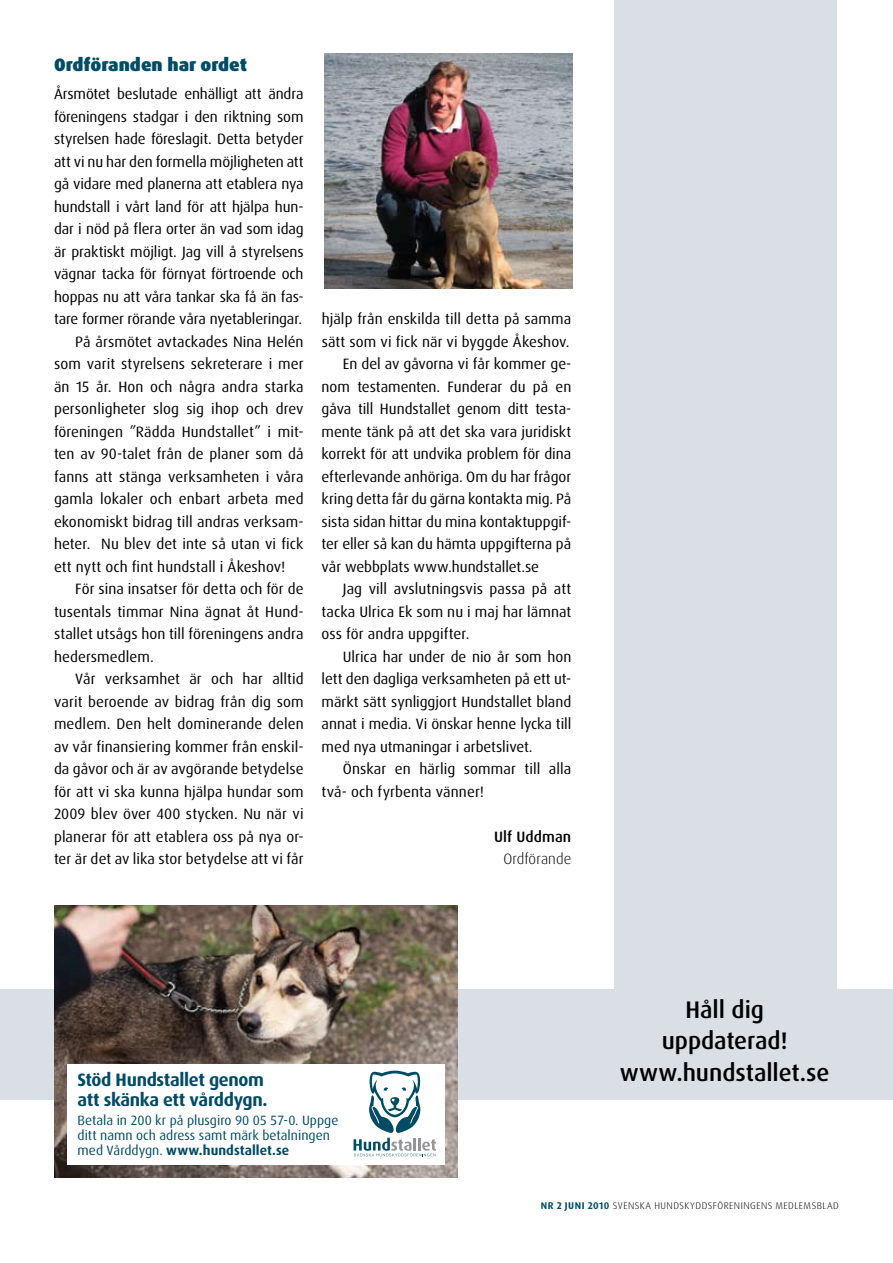
<style>
.page{position:relative;width:893px;height:1263px;background:#fff}
.page>*{position:absolute;margin:0;border:0;box-sizing:border-box;transform-origin:0 0}
.t1{font:500 24px/31.5px "Dax Pro";letter-spacing:-.005em;color:#000;text-align:center}
.t2{font:700 18px/20px "Dax";letter-spacing:-.02em;color:#004b66}
.t3{font:900 18px "Dax Pro";color:#004b66}
.t4{font:15px "Dax Pro";color:#000}
.t5{font:300 15px "Dax Pro";letter-spacing:.005em;color:#000}
.t6{font:500 15px "Dax Pro";letter-spacing:.01em;color:#000}
.t7{font:13.5px/15px "Dax";color:#004b66}
.t8{font:300 9.75px "Dax Pro";letter-spacing:.05em;color:#000}
.s1{font-weight:700}
.s2{font-weight:700;color:#004b66}
</style>
<div class="page">
<div style="left:0;top:989px;width:893px;height:110px;background:#d9dfe5"></div>
<img style="left:324px;top:53px;width:248px;height:235px">
<img style="left:54px;top:905px;width:404px;height:273px">
<div style="left:67px;top:1064px;width:378px;height:100px;background:#fff"></div>
<svg style="left:354px;top:1070px;width:82px;height:86px"></svg>
<div style="left:614px;top:0;width:223px;height:1099px;background:#d9dfe5"></div>
<p class="t3" style="left:54px;top:53px;width:195px">Ordföranden har ordet</p>
<p class="t4" style="left:54px;top:84px;width:251px">Årsmötet beslutade enhälligt att ändra</p>
<p class="t4" style="left:54px;top:107px;width:251px">föreningens stadgar i den riktning som</p>
<p class="t4" style="left:54px;top:129px;width:251px">styrelsen hade föreslagit. Detta betyder</p>
<p class="t4" style="left:54px;top:152px;width:251px">att vi nu har den formella möjligheten att</p>
<p class="t4" style="left:54px;top:174px;width:251px">gå vidare med planerna att etablera nya</p>
<p class="t4" style="left:54px;top:197px;width:251px">hundstall i vårt land för att hjälpa hun-</p>
<p class="t4" style="left:54px;top:219px;width:251px">dar i nöd på flera orter än vad som idag</p>
<p class="t4" style="left:54px;top:242px;width:251px">är praktiskt möjligt. Jag vill å styrelsens</p>
<p class="t4" style="left:54px;top:264px;width:251px">vägnar tacka för förnyat förtroende och</p>
<p class="t4" style="left:54px;top:287px;width:251px">hoppas nu att våra tankar ska få än fas-</p>
<p class="t4" style="left:54px;top:309px;width:250px">tare former rörande våra nyetableringar.</p>
<p class="t4" style="left:75px;top:332px;width:230px">På årsmötet avtackades Nina Helén</p>
<p class="t4" style="left:54px;top:354px;width:251px">som varit styrelsens sekreterare i mer</p>
<p class="t4" style="left:54px;top:377px;width:251px">än 15 år. Hon och några andra starka</p>
<p class="t4" style="left:54px;top:399px;width:251px">personligheter slog sig ihop och drev</p>
<p class="t4" style="left:54px;top:422px;width:251px">föreningen ”Rädda Hundstallet” i mit-</p>
<p class="t4" style="left:54px;top:444px;width:251px">ten av 90-talet från de planer som då</p>
<p class="t4" style="left:54px;top:467px;width:251px">fanns att stänga verksamheten i våra</p>
<p class="t4" style="left:54px;top:489px;width:251px">gamla lokaler och enbart arbeta med</p>
<p class="t4" style="left:54px;top:512px;width:251px">ekonomiskt bidrag till andras verksam-</p>
<p class="t4" style="left:54px;top:534px;width:251px">heter. Nu blev det inte så utan vi fick</p>
<p class="t4" style="left:54px;top:557px;width:233px">ett nytt och fint hundstall i Åkeshov!</p>
<p class="t4" style="left:75px;top:579px;width:230px">För sina insatser för detta och för de</p>
<p class="t4" style="left:54px;top:602px;width:251px">tusentals timmar Nina ägnat åt Hund-</p>
<p class="t4" style="left:54px;top:624px;width:251px">stallet utsågs hon till föreningens andra</p>
<p class="t4" style="left:54px;top:647px;width:101px">hedersmedlem.</p>
<p class="t4" style="left:75px;top:669px;width:230px">Vår verksamhet är och har alltid</p>
<p class="t4" style="left:54px;top:692px;width:251px">varit beroende av bidrag från dig som</p>
<p class="t4" style="left:54px;top:714px;width:251px">medlem. Den helt dominerande delen</p>
<p class="t4" style="left:54px;top:737px;width:251px">av vår finansiering kommer från enskil-</p>
<p class="t4" style="left:54px;top:759px;width:251px">da gåvor och är av avgörande betydelse</p>
<p class="t4" style="left:54px;top:782px;width:251px">för att vi ska kunna hjälpa hundar som</p>
<p class="t4" style="left:54px;top:804px;width:251px">2009 blev över 400 stycken. Nu när vi</p>
<p class="t4" style="left:54px;top:827px;width:251px">planerar för att etablera oss på nya or-</p>
<p class="t4" style="left:54px;top:849px;width:251px">ter är det av lika stor betydelse att vi får</p>
<p class="t4" style="left:322px;top:309px;width:251px">hjälp från enskilda till detta på samma</p>
<p class="t4" style="left:322px;top:332px;width:249px">sätt som vi fick när vi byggde Åkeshov.</p>
<p class="t4" style="left:343px;top:354px;width:230px">En del av gåvorna vi får kommer ge-</p>
<p class="t4" style="left:322px;top:377px;width:251px">nom testamenten. Funderar du på en</p>
<p class="t4" style="left:322px;top:399px;width:251px">gåva till Hundstallet genom ditt testa-</p>
<p class="t4" style="left:322px;top:422px;width:251px">mente tänk på att det ska vara juridiskt</p>
<p class="t4" style="left:322px;top:444px;width:251px">korrekt för att undvika problem för dina</p>
<p class="t4" style="left:322px;top:467px;width:251px">efterlevande anhöriga. Om du har frågor</p>
<p class="t4" style="left:322px;top:489px;width:251px">kring detta får du gärna kontakta mig. På</p>
<p class="t4" style="left:322px;top:512px;width:251px">sista sidan hittar du mina kontaktuppgif-</p>
<p class="t4" style="left:322px;top:534px;width:251px">ter eller så kan du hämta uppgifterna på</p>
<p class="t4" style="left:322px;top:557px;width:219px">vår webbplats www.hundstallet.se</p>
<p class="t4" style="left:343px;top:579px;width:230px">Jag vill avslutningsvis passa på att</p>
<p class="t4" style="left:322px;top:602px;width:251px">tacka Ulrica Ek som nu i maj har lämnat</p>
<p class="t4" style="left:322px;top:624px;width:149px">oss för andra uppgifter.</p>
<p class="t4" style="left:343px;top:647px;width:230px">Ulrica har under de nio år som hon</p>
<p class="t4" style="left:322px;top:669px;width:251px">lett den dagliga verksamheten på ett ut-</p>
<p class="t4" style="left:322px;top:692px;width:251px">märkt sätt synliggjort Hundstallet bland</p>
<p class="t4" style="left:322px;top:714px;width:251px">annat i media. Vi önskar henne lycka till</p>
<p class="t4" style="left:322px;top:737px;width:212px">med nya utmaningar i arbetslivet.</p>
<p class="t4" style="left:343px;top:759px;width:230px">Önskar en härlig sommar till alla</p>
<p class="t4" style="left:322px;top:782px;width:164px">två- och fyrbenta vänner!</p>
<p class="t6" style="left:494px;top:827px;width:79px">Ulf Uddman</p>
<p class="t5" style="left:503px;top:849px;width:69px">Ordförande</p>
<p class="t2" style="left:78px;top:1070px;width:191px">Stöd Hundstallet genom att skänka ett vårddygn.</p>
<p class="t7" style="left:78px;top:1112px;width:262px">Betala in 200 kr på plusgiro 90 05 57-0. Uppge ditt namn och adress samt märk betalningen med Vårddygn. <span class="s1">www.hundstallet.se</span></p>
<h1 class="t1" style="left:620px;top:994px;width:211px">Håll dig uppdaterad! www.hundstallet.se</h1>
<p class="t8" style="left:541px;top:1199px;width:300px"><span class="s2">NR 2 JUNI 2010</span> SVENSKA HUNDSKYDDSFÖRENINGENS MEDLEMSBLAD</p>
</div>
